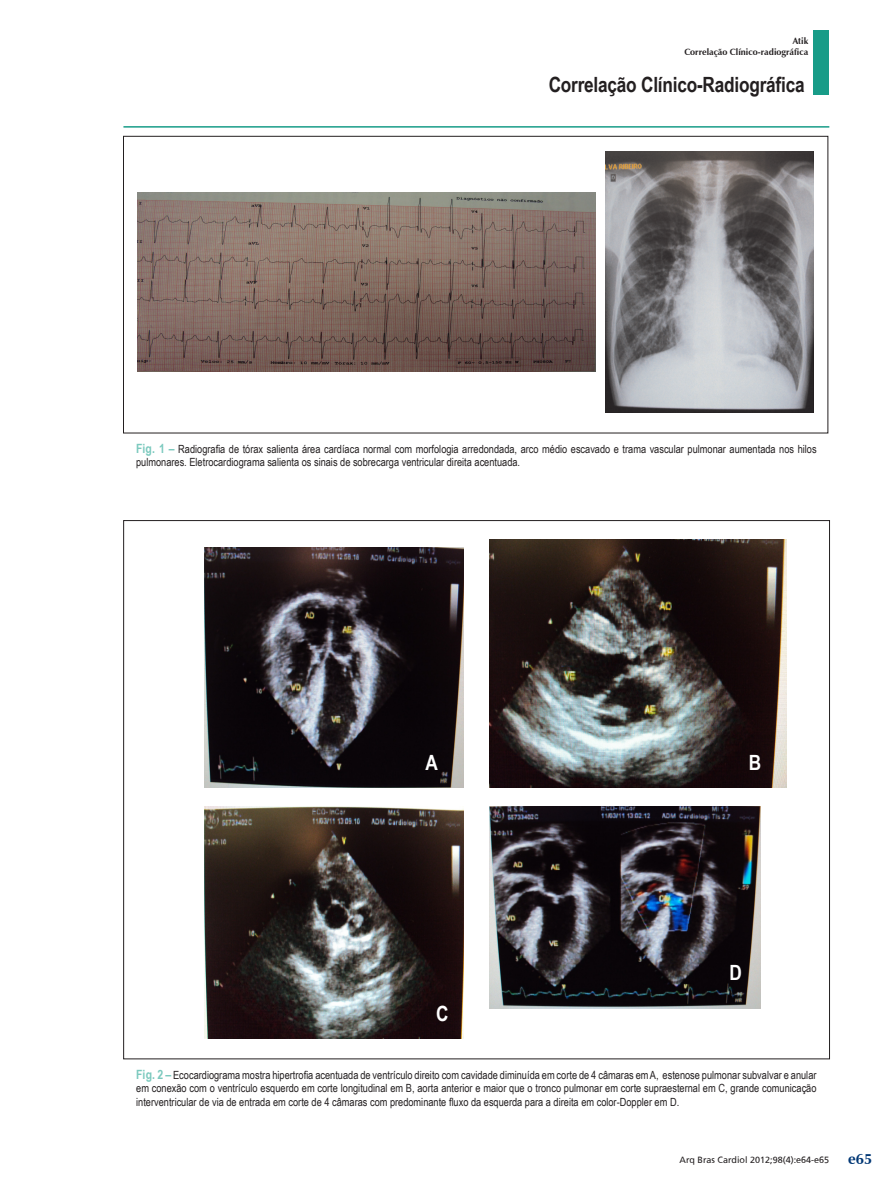
<style>
.page{position:relative;width:893px;height:1191px;background:#fff}
.page>*{position:absolute;margin:0;border:0;box-sizing:border-box;transform-origin:0 0}
.t1{font:700 21px "Arial Narrow";letter-spacing:-.01em;color:#231f20}
._04_FIGURA_ref{font:700 21px "Arial Narrow";color:#fff}
.t2{font:700 15px "Zapf Humanist 601 BT";color:#013775}
._04_FIGURA_ref-2{font:11.25px/13.5px "Arial Narrow";color:#231f20}
.t3{font:700 9px "Zapf Humanist 601 BT";color:#231f20}
.t4{font:9px "Frutiger";color:#231f20}
.s1{font-weight:700;font-size:12.75px;color:#7bc9be}
</style>
<div class="page">
<div style="left:813px;top:30px;width:16px;height:64px;background:#189c88"></div>
<hr style="left:123px;top:126px;width:706px;height:2px;background:#189c88">
<img style="left:204px;top:547px;width:260px;height:241px">
<img style="left:489px;top:539px;width:297px;height:249px">
<img style="left:204px;top:807px;width:260px;height:231px">
<img style="left:489px;top:807px;width:272px;height:201px">
<img style="left:137px;top:193px;width:459px;height:178px">
<img style="left:606px;top:151px;width:207px;height:262px">
<p class="t3" style="left:793px;top:36px;width:17px">Atik</p>
<p class="t3" style="left:684px;top:47px;width:125px">Correlação Clínico-radiográfica</p>
<p class="t1" style="left:549px;top:69px;width:258px">Correlação Clínico-Radiográfica</p>
<p class="_04_FIGURA_ref-2" style="left:136px;top:441px;width:682px"><span class="s1">Fig. 1 –</span> Radiografia de tórax salienta área cardíaca normal com morfologia arredondada, arco médio escavado e trama vascular pulmonar aumentada nos hilos pulmonares. Eletrocardiograma salienta os sinais de sobrecarga ventricular direita acentuada.</p>
<p class="_04_FIGURA_ref" style="left:425px;top:747px;width:14px">A</p>
<p class="_04_FIGURA_ref" style="left:749px;top:747px;width:14px">B</p>
<p class="_04_FIGURA_ref" style="left:436px;top:998px;width:14px">C</p>
<p class="_04_FIGURA_ref" style="left:730px;top:956px;width:14px">D</p>
<p class="_04_FIGURA_ref-2" style="left:136px;top:1067px;width:682px;text-align:justify"><span class="s1">Fig. 2 –</span> Ecocardiograma mostra hipertrofia acentuada de ventrículo direito com cavidade diminuída em corte de 4 câmaras em A, estenose pulmonar subvalvar e anular em conexão com o ventrículo esquerdo em corte longitudinal em B, aorta anterior e maior que o tronco pulmonar em corte supraesternal em C, grande comunicação interventricular de via de entrada em corte de 4 câmaras com predominante fluxo da esquerda para a direita em color-Doppler em D.</p>
<p class="t4" style="left:680px;top:1154px;width:151px">Arq Bras Cardiol 2012;98(4):e64-e65</p>
<p class="t2" style="left:848px;top:1149px;width:26px">e65</p>
</div>
